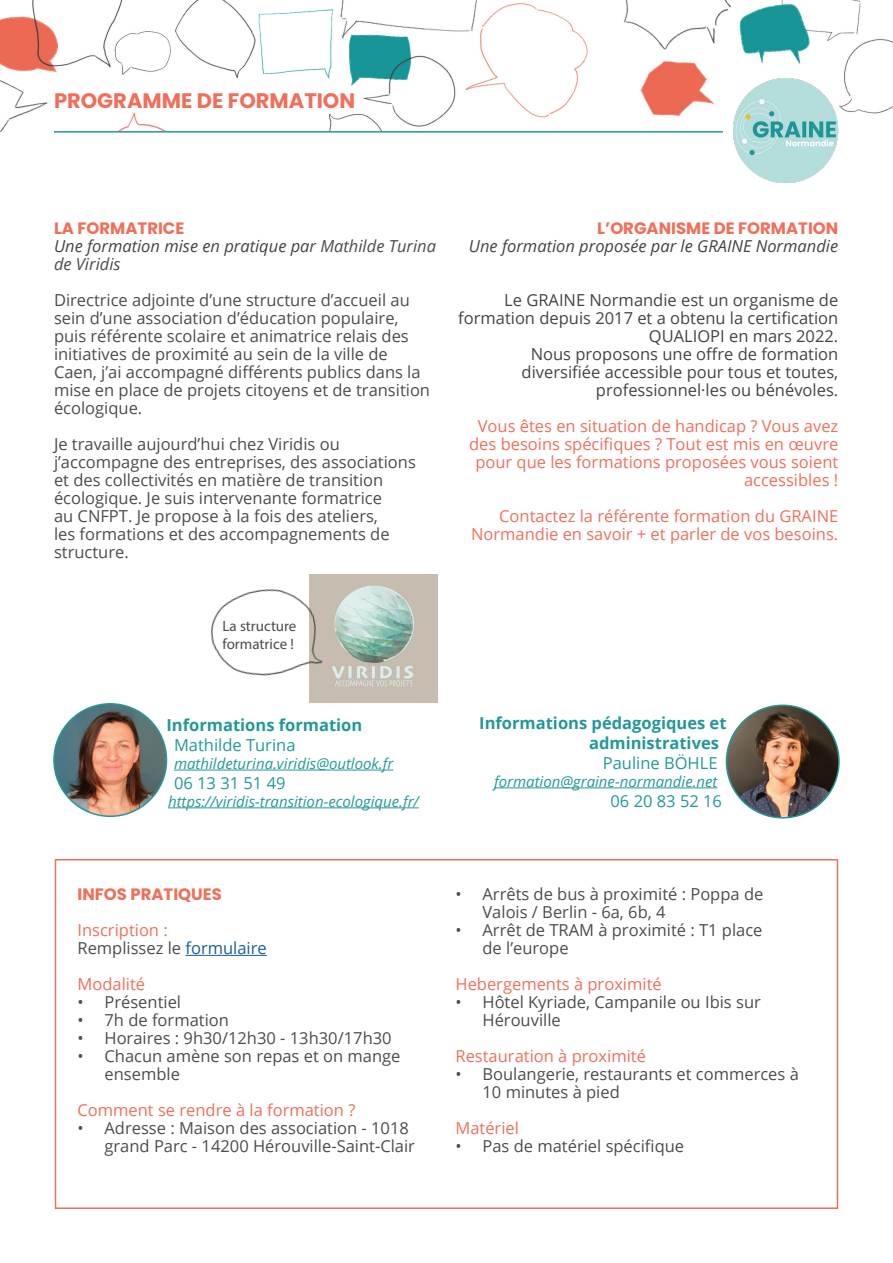
<style>
.page{position:relative;width:893px;height:1263px;background:#fff}
.page>*{position:absolute;margin:0;border:0;box-sizing:border-box;transform-origin:0 0}
.t1{font:700 21px "Poppins";color:#f06f5a}
.TEXTE{font:16.5px/18px "Open Sans";color:#4b4c4d}
.TEXTE-2{font:16.5px/18px "Open Sans";color:#f16f5a;text-align:right}
.TEXTE-3{font:16.5px/18px "Open Sans";color:#424445;text-align:right}
.SOUS_TITRE{font:italic 16.5px "Open Sans";color:#424445}
.CONTACTS{font:700 16.5px/19.8px "Open Sans";color:#229997}
.SOUS_TITRE-2{font:16.5px "Open Sans";color:#f06f5a}
.PUCES{font:16.5px "Open Sans";color:#f06f5a}
.CONTACTS-2{font:16.5px "Open Sans";color:#229997}
.TITRE_PARTIES{font:700 16.5px "Poppins";color:#f06f5a}
.PUCES-2{font:16.5px "Open Sans";color:#4b4c4d}
.TITRE_PARTIES-2{font:700 16.5px "Poppins";color:#f16f5a}
.SOUS_TITRE-3{font:italic 16.5px "Open Sans";color:#4b4c4d}
.HYPERLIENS{font:italic 15px "Open Sans";color:#229997}
.t2{font:15px/18px "Myriad Pro";color:#4b4c4d}
.s1{color:#4b4c4d}
.s2{color:#175d9e}
</style>
<div class="page">
<img style="left:0;top:0;width:893px;height:132px">
<img style="left:734px;top:78px;width:105px;height:104px">
<hr style="left:54px;top:131px;width:669px;height:2px;background:#229997">
<hr style="left:174px;top:770px;width:219px;height:1px;background:#229997">
<hr style="left:168px;top:807px;width:251px;height:1px;background:#229997">
<hr style="left:185px;top:955px;width:82px;height:1px;background:#175d9e">
<div style="left:55px;top:859px;width:783px;height:350px;border:2px solid #f06f5a"></div>
<hr style="left:494px;top:787px;width:223px;height:1px;background:#229997">
<img style="left:726px;top:705px;width:113px;height:113px;border-radius:56px">
<div style="left:726px;top:704px;width:114px;height:114px;border:2px solid #229997;border-radius:50%"></div>
<img style="left:54px;top:704px;width:112px;height:112px;border-radius:56px">
<div style="left:53px;top:703px;width:114px;height:114px;border:2px solid #229997;border-radius:50%"></div>
<img style="left:346px;top:575px;width:91px;height:127px">
<img style="left:210px;top:574px;width:136px;height:129px">
<p class="t1" style="left:54px;top:88px;width:303px">PROGRAMME DE FORMATION</p>
<p class="TITRE_PARTIES" style="left:54px;top:219px;width:132px">LA FORMATRICE</p>
<p class="SOUS_TITRE" style="left:54px;top:235px;width:384px">Une formation mise en pratique pa<span class="s1">r Mathilde Turina</span></p>
<p class="SOUS_TITRE-3" style="left:54px;top:253px;width:68px">de Viridis</p>
<p class="TEXTE" style="left:54px;top:291px;width:378px">Directrice adjointe d’une structure d’accueil au sein d’une association d’éducation populaire, puis référente scolaire et animatrice relais des initiatives de proximité au sein de la ville de Caen, j’ai accompagné différents publics dans la mise en place de projets citoyens et de transition écologique.</p>
<p class="TEXTE" style="left:54px;top:435px;width:363px">Je travaille aujourd’hui chez Viridis ou j’accompagne des entreprises, des associations et des collectivités en matière de transition écologique. Je suis intervenante formatrice<br>au CNFPT. Je propose à la fois des ateliers,<br>les formations et des accompagnements de structure.</p>
<p class="TITRE_PARTIES-2" style="left:597px;top:219px;width:242px">L’ORGANISME DE FORMATION</p>
<p class="SOUS_TITRE" style="left:469px;top:235px;width:371px">Une formation proposée par le GRAINE Normandie</p>
<p class="TEXTE-3" style="left:458px;top:291px;width:382px">Le GRAINE Normandie est un organisme de formation depuis 2017 et a obtenu la certification<br>QUALIOPI en mars 2022.</p>
<p class="TEXTE-3" style="left:522px;top:345px;width:318px">Nous proposons une offre de formation diversifiée accessible pour tous et toutes, professionnel·les ou bénévoles.</p>
<p class="TEXTE-2" style="left:469px;top:417px;width:371px">Vous êtes en situation de handicap ? Vous avez des besoins spécifiques ? Tout est mis en œuvre pour que les formations proposées vous soient accessibles !</p>
<p class="TEXTE-2" style="left:471px;top:507px;width:369px">Contactez la référente formation du GRAINE<br>Normandie en savoir + et parler de vos besoins.</p>
<p class="t2" style="left:223px;top:616px;width:75px">La structure formatrice !</p>
<p class="CONTACTS" style="left:166px;top:715px;width:197px">Informations formation</p>
<p class="CONTACTS-2" style="left:174px;top:734px;width:123px">Mathilde Turina</p>
<p class="HYPERLIENS" style="left:174px;top:753px;width:221px">mathildeturina.viridis@outlook.fr</p>
<p class="CONTACTS-2" style="left:174px;top:771px;width:113px">06 13 31 51 49</p>
<p class="HYPERLIENS" style="left:168px;top:791px;width:252px">https://viridis-transition-ecologique.fr/</p>
<p class="CONTACTS" style="left:589px;top:713px;width:139px;text-indent:-110px">Informations pédagogiques et administratives</p>
<p class="CONTACTS-2" style="left:603px;top:751px;width:116px">Pauline BÖHLE</p>
<p class="HYPERLIENS" style="left:494px;top:771px;width:225px">formation@graine-normandie.net</p>
<p class="CONTACTS-2" style="left:610px;top:789px;width:113px">06 20 83 52 16</p>
<p class="TITRE_PARTIES" style="left:78px;top:885px;width:146px">INFOS PRATIQUES</p>
<p class="PUCES" style="left:78px;top:919px;width:92px">Inscription :</p>
<p class="PUCES-2" style="left:78px;top:937px;width:191px">Remplissez le <span class="s2">formulaire</span></p>
<p class="PUCES" style="left:78px;top:973px;width:69px">Modalité</p>
<p class="TEXTE" style="left:78px;top:993px;width:105px">• Présentiel</p>
<p class="TEXTE" style="left:78px;top:1011px;width:153px">• 7h de formation</p>
<p class="TEXTE" style="left:78px;top:1029px;width:316px">• Horaires : 9h30/12h30 - 13h30/17h30</p>
<p class="TEXTE" style="left:105px;top:1047px;width:297px;text-indent:-27px">• Chacun amène son repas et on mange ensemble</p>
<p class="PUCES" style="left:78px;top:1099px;width:279px">Comment se rendre à la formation ?</p>
<p class="TEXTE" style="left:105px;top:1119px;width:312px;text-indent:-27px">• Adresse : Maison des association - 1018 grand Parc - 14200 Hérouville-Saint-Clair</p>
<p class="TEXTE" style="left:482px;top:885px;width:282px;text-indent:-27px">• Arrêts de bus à proximité : Poppa de<br>Valois / Berlin - 6a, 6b, 4</p>
<p class="TEXTE" style="left:482px;top:921px;width:281px;text-indent:-27px">• Arrêt de TRAM à proximité : T1 place de l’europe</p>
<p class="SOUS_TITRE-2" style="left:455px;top:973px;width:208px">Hebergements à proximité</p>
<p class="TEXTE" style="left:482px;top:993px;width:280px;text-indent:-27px">• Hôtel Kyriade, Campanile ou Ibis sur<br>Hérouville</p>
<p class="SOUS_TITRE-2" style="left:455px;top:1045px;width:192px">Restauration à proximité</p>
<p class="TEXTE" style="left:482px;top:1065px;width:318px;text-indent:-27px">• Boulangerie, restaurants et commerces à<br>10 minutes à pied</p>
<p class="SOUS_TITRE-2" style="left:455px;top:1117px;width:65px">Matériel</p>
<p class="TEXTE" style="left:455px;top:1137px;width:230px">• Pas de matériel spécifique</p>
</div>
